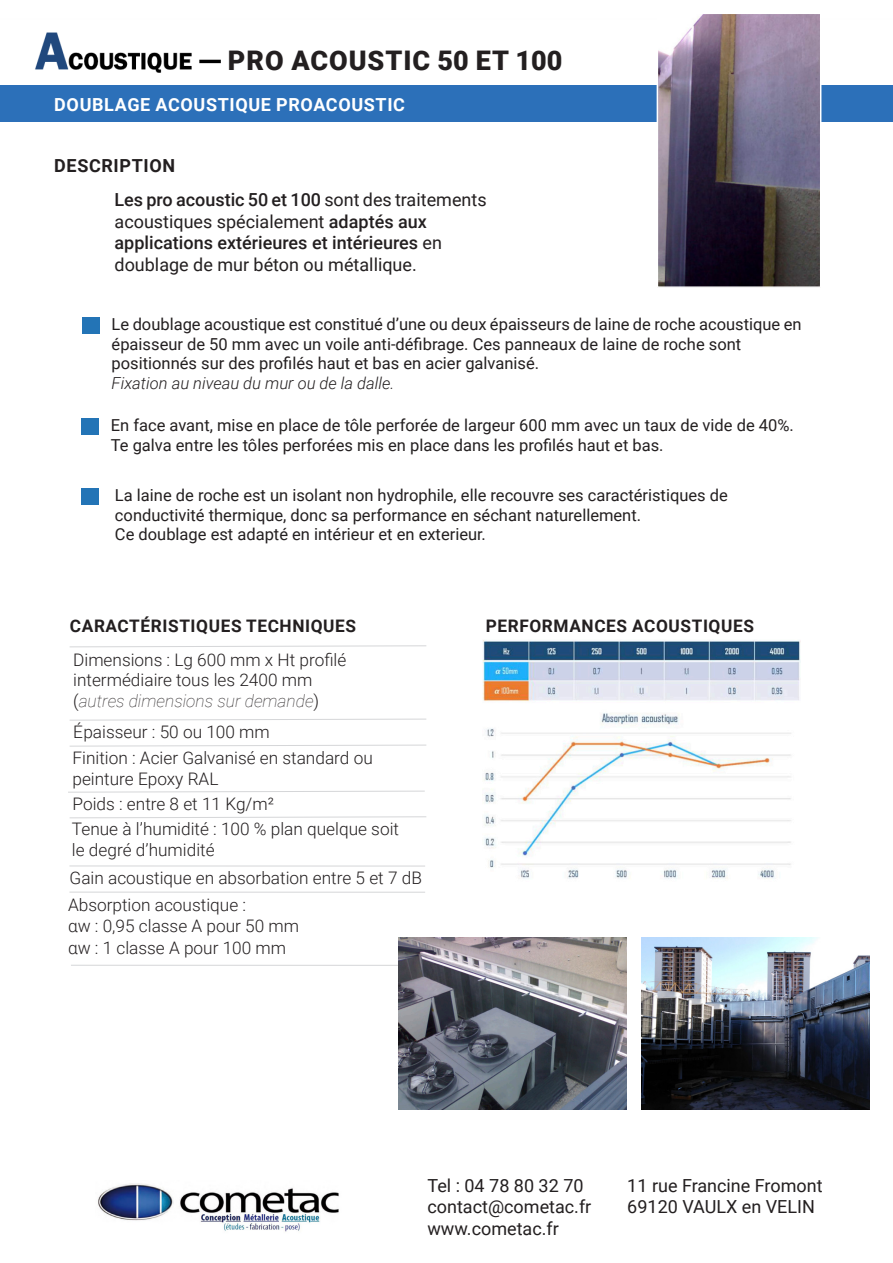
<style>
.page{position:relative;width:893px;height:1263px;background:#fff}
.page>*{position:absolute;margin:0;border:0;box-sizing:border-box;transform-origin:0 0}
.t1{font:900 27px "Roboto";letter-spacing:.035em;color:#231f20}
.t2{font:18px/21.6px "Roboto";color:#231f20}
.t3{font:500 18px "Roboto";color:#231f20}
.t4{font:700 18px "Roboto";letter-spacing:.035em;color:#fff}
.t5{font:700 18px "Roboto";letter-spacing:.035em;color:#231f20}
.t6{font:300 17.25px/20.7px "Roboto";color:#231f20}
.t7{font:700 17.25px "Roboto";letter-spacing:.035em;color:#231f20}
.t8{font:italic 100 17.25px "Roboto";color:#231f20}
.t9{font:16.5px/19.8px "Roboto";color:#231f20}
.t10{font:italic 300 16.5px "Roboto";color:#231f20}
.s1{font-weight:500}
.s2{font-weight:400}
.s3{font-weight:300;font-style:normal}
</style>
<div class="page">
<div style="left:0;top:85px;width:893px;height:37px;background:#2c70b9"></div>
<img style="left:35px;top:32px;width:186px;height:41px">
<div style="left:82px;top:317px;width:17px;height:16px;background:#2374b6"></div>
<div style="left:81px;top:419px;width:17px;height:16px;background:#2374b6"></div>
<div style="left:81px;top:488px;width:17px;height:17px;background:#2374b6"></div>
<img style="left:98px;top:1183px;width:241px;height:49px">
<svg style="left:69px;top:645px;width:358px;height:3px"></svg>
<svg style="left:69px;top:718px;width:357px;height:3px"></svg>
<svg style="left:68px;top:790px;width:357px;height:3px"></svg>
<svg style="left:69px;top:816px;width:358px;height:3px"></svg>
<svg style="left:69px;top:744px;width:357px;height:3px"></svg>
<hr style="left:69px;top:865px;width:356px;height:1px;background:#d5d6d8">
<hr style="left:69px;top:892px;width:356px;height:1px;background:#d5d6d8">
<hr style="left:71px;top:965px;width:356px;height:1px;background:#d5d6d8">
<img style="left:482px;top:640px;width:319px;height:239px">
<img style="left:398px;top:937px;width:228px;height:172px">
<img style="left:660px;top:16px;width:158px;height:269px">
<div style="left:657px;top:13px;width:164px;height:275px;border:2px solid #fff"></div>
<img style="left:641px;top:937px;width:229px;height:172px">
<p class="t1" style="left:228px;top:41px;width:336px">PRO ACOUSTIC 50 ET 100</p>
<p class="t4" style="left:54px;top:91px;width:352px">DOUBLAGE ACOUSTIQUE PROACOUSTIC</p>
<p class="t5" style="left:54px;top:153px;width:122px">DESCRIPTION</p>
<p class="t2" style="left:115px;top:188px;width:374px"><span class="s1">Les pro acoustic 50 et 100</span> sont des traitements acoustiques spécialement <span class="s1">adaptés aux</span></p>
<p class="t3" style="left:115px;top:230px;width:329px">applications extérieures et intérieures <span class="s2">en</span></p>
<p class="t2" style="left:115px;top:253px;width:304px">doublage de mur béton ou métallique.</p>
<p class="t9" style="left:112px;top:313px;width:691px">Le doublage acoustique est constitué d’une ou deux épaisseurs de laine de roche acoustique en épaisseur de 50 mm avec un voile anti-défibrage. Ces panneaux de laine de roche sont</p>
<p class="t9" style="left:112px;top:353px;width:429px">positionnés sur des profilés haut et bas en acier galvanisé.</p>
<p class="t10" style="left:112px;top:372px;width:284px">Fixation au niveau du mur ou de la dalle.</p>
<p class="t9" style="left:111px;top:415px;width:684px">En face avant, mise en place de tôle perforée de largeur 600 mm avec un taux de vide de 40%.<br>Te galva entre les tôles perforées mis en place dans les profilés haut et bas.</p>
<p class="t9" style="left:115px;top:484px;width:614px">La laine de roche est un isolant non hydrophile, elle recouvre ses caractéristiques de</p>
<p class="t9" style="left:115px;top:504px;width:528px">conductivité thermique, donc sa performance en séchant naturellement.</p>
<p class="t9" style="left:115px;top:524px;width:372px">Ce doublage est adapté en intérieur et en exterieur.</p>
<p class="t7" style="left:70px;top:613px;width:288px">CARACTÉRISTIQUES TECHNIQUES</p>
<p class="t6" style="left:73px;top:648px;width:275px">Dimensions : Lg 600 mm x Ht profilé</p>
<p class="t6" style="left:73px;top:669px;width:241px">intermédiaire tous les 2400 mm</p>
<p class="t8" style="left:73px;top:689px;width:247px"><span class="s3">(</span>autres dimensions sur demande<span class="s3">)</span></p>
<p class="t6" style="left:73px;top:721px;width:198px">Épaisseur : 50 ou 100 mm</p>
<p class="t6" style="left:72px;top:747px;width:302px">Finition : Acier Galvanisé en standard ou</p>
<p class="t6" style="left:72px;top:768px;width:148px">peinture Epoxy RAL</p>
<p class="t6" style="left:72px;top:818px;width:329px">Tenue à l’humidité : 100 % plan quelque soit le degré d’humidité</p>
<p class="t6" style="left:73px;top:793px;width:203px">Poids : entre 8 et 11 Kg/m²</p>
<p class="t6" style="left:70px;top:866px;width:354px">Gain acoustique en absorbation entre 5 et 7 dB</p>
<p class="t6" style="left:68px;top:894px;width:180px">Absorption acoustique :</p>
<p class="t6" style="left:68px;top:915px;width:232px">αw : 0,95 classe A pour 50 mm</p>
<p class="t6" style="left:68px;top:936px;width:220px">αw : 1 classe A pour 100 mm</p>
<p class="t7" style="left:486px;top:613px;width:270px">PERFORMANCES ACOUSTIQUES</p>
<p class="t2" style="left:427px;top:1174px;width:158px">Tel : 04 78 80 32 70</p>
<p class="t2" style="left:427px;top:1195px;width:165px">contact@cometac.fr</p>
<p class="t2" style="left:427px;top:1217px;width:133px">www.cometac.fr</p>
<p class="t2" style="left:627px;top:1174px;width:197px">11 rue Francine Fromont</p>
<p class="t2" style="left:627px;top:1195px;width:189px">69120 VAULX en VELIN</p>
</div>
